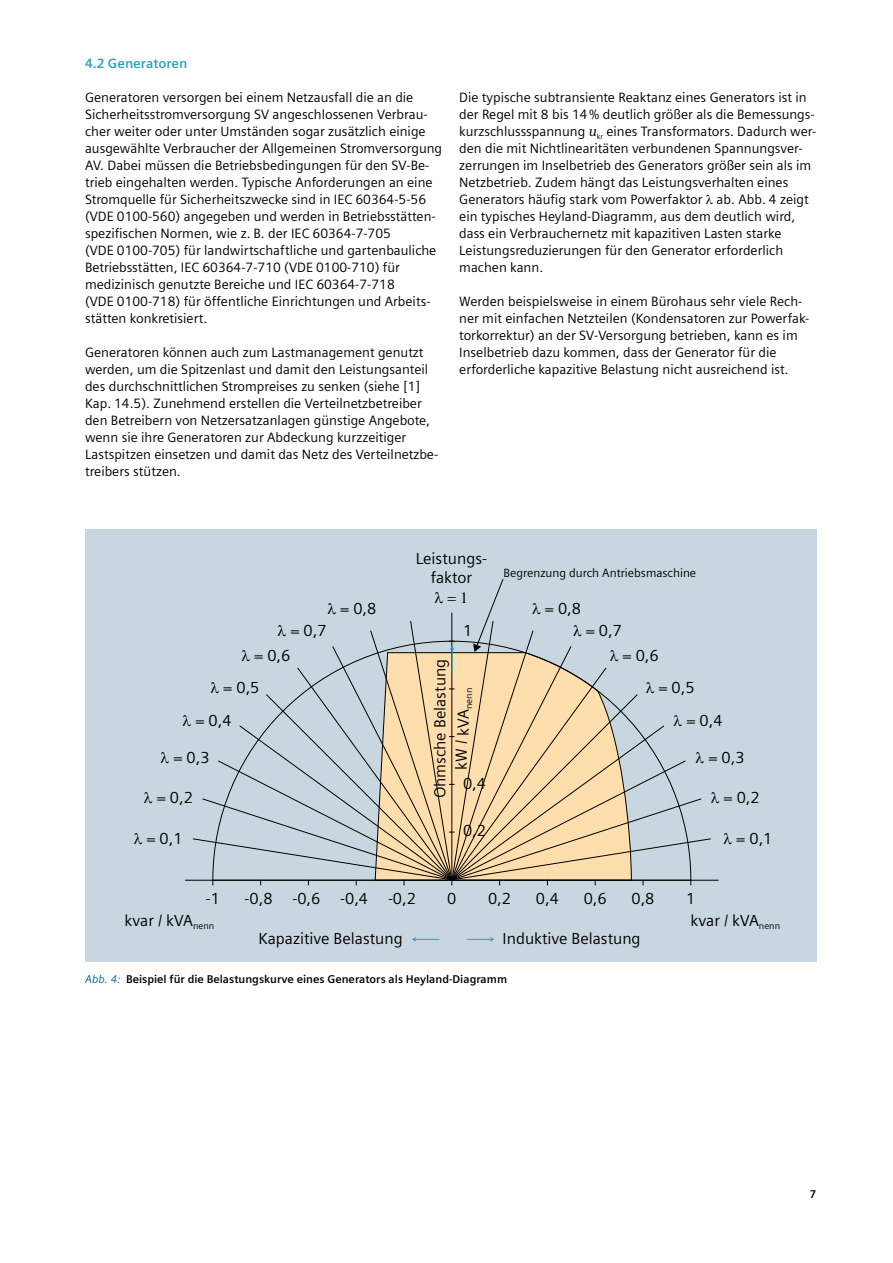
<style>
.page{position:relative;width:893px;height:1263px;background:#fff}
.page>*{position:absolute;margin:0;border:0;box-sizing:border-box;transform-origin:0 0}
.t1{font:15.9px/19.2px "Siemens Sans OT";color:#000;text-align:center}
.t2{font:13.5px/17px "Siemens Sans";color:#000}
.t3{font:700 13.5px "Siemens Sans";color:#2ca3bc}
.t4{font:12px "Siemens Sans OT";color:#000}
.t5{font:700 11.25px "Siemens Sans";color:#000}
.s1{font-family:"Siemens Serif";font-style:italic}
.s2{font-weight:400;font-style:italic;color:#00688b}
</style>
<div class="page">
<div style="left:85px;top:529px;width:731px;height:433px;background:#c8d7df"></div>
<svg style="left:467px;top:937px;width:28px;height:5px"></svg>
<svg style="left:412px;top:937px;width:27px;height:5px"></svg>
<svg style="left:185px;top:579px;width:534px;height:306px"></svg>
<p class="t3" style="left:85px;top:56px;width:104px">4.2 Generatoren</p>
<p class="t2" style="left:85px;top:89px;width:359px">Generatoren versorgen bei einem Netzausfall die an die Sicherheitsstromversorgung SV angeschlossenen Verbrau&shy;cher weiter oder unter Umständen sogar zusätzlich einige ausgewählte Verbraucher der Allgemeinen Stromversorgung AV. Dabei müssen die Betriebsbedingungen für den SV-Be&shy;trieb eingehalten werden. Typische Anforderungen an eine Stromquelle für Sicherheitszwecke sind in IEC 60364-5-56 (VDE 0100-560) angegeben und werden in Betriebsstätten&shy;spezifischen Normen, wie z. B. der IEC 60364-7-705<br>(VDE 0100-705) für landwirtschaftliche und gartenbauliche Betriebsstätten, IEC 60364-7-710 (VDE 0100-710) für medizinisch genutzte Bereiche und IEC 60364-7-718<br>(VDE 0100-718) für öffentliche Einrichtungen und Arbeits&shy;stätten konkretisiert.</p>
<p class="t2" style="left:85px;top:344px;width:355px">Generatoren können auch zum Lastmanagement genutzt werden, um die Spitzenlast und damit den Leistungsanteil des durchschnittlichen Strompreises zu senken (siehe [1] Kap. 14.5). Zunehmend erstellen die Verteilnetzbetreiber den Betreibern von Netzersatzanlagen günstige Angebote, wenn sie ihre Generatoren zur Abdeckung kurzzeitiger Lastspitzen einsetzen und damit das Netz des Verteilnetzbe&shy;treibers stützen.</p>
<p class="t2" style="left:459px;top:89px;width:359px">Die typische subtransiente Reaktanz eines Generators ist in der Regel mit 8 bis 14% deutlich größer als die Bemessungs&shy;kurzschlussspannung <span class="s1">u</span><sub>kr</sub> eines Transformators. Dadurch wer&shy;den die mit Nichtlinearitäten verbundenen Spannungsver&shy;zerrungen im Inselbetrieb des Generators größer sein als im Netzbetrieb. Zudem hängt das Leistungsverhalten eines Generators häufig stark vom Powerfaktor ● ab. Abb. 4 zeigt ein typisches Heyland-Diagramm, aus dem deutlich wird, dass ein Verbrauchernetz mit kapazitiven Lasten starke Leistungsreduzierungen für den Generator erforderlich machen kann.</p>
<p class="t2" style="left:459px;top:293px;width:352px">Werden beispielsweise in einem Bürohaus sehr viele Rech&shy;ner mit einfachen Netzteilen (Kondensatoren zur Powerfak&shy;torkorrektur) an der SV-Versorgung betrieben, kann es im Inselbetrieb dazu kommen, dass der Generator für die erforderliche kapazitive Belastung nicht ausreichend ist.</p>
<p class="t1" style="left:254px;top:618px;width:74px;line-height:24.9px;text-align:left;text-indent:36px">= 0,7 = 0,6</p>
<p class="t1" style="left:195px;top:671px;width:66px;line-height:32.7px;text-align:left;text-indent:28px">= 0,5 = 0,4</p>
<p class="t1" style="left:173px;top:748px;width:38px">= 0,3</p>
<p class="t1" style="left:157px;top:788px;width:38px">= 0,2</p>
<p class="t1" style="left:146px;top:829px;width:38px">= 0,1</p>
<p class="t1" style="left:340px;top:599px;width:38px">= 0,8</p>
<p class="t1" style="left:416px;top:549px;width:73px">Leistungs&shy;faktor</p>
<p class="t1" style="left:463px;top:621px;width:11px">1</p>
<p class="t1" style="left:429px;top:798px;width:141px;line-height:22.2px;rotate:-90deg">Ohmsche Belastung kW / kVA<sub>nenn</sub></p>
<p class="t1" style="left:463px;top:821px;width:24px">0,2</p>
<p class="t1" style="left:463px;top:774px;width:24px">0,4</p>
<p class="t4" style="left:503px;top:566px;width:194px">Begrenzung durch Antriebsmaschine</p>
<p class="t1" style="left:545px;top:599px;width:38px">= 0,8</p>
<p class="t1" style="left:586px;top:621px;width:38px">= 0,7</p>
<p class="t1" style="left:622px;top:646px;width:38px">= 0,6</p>
<p class="t1" style="left:658px;top:678px;width:38px">= 0,5</p>
<p class="t1" style="left:686px;top:711px;width:38px">= 0,4</p>
<p class="t1" style="left:708px;top:748px;width:38px">= 0,3</p>
<p class="t1" style="left:723px;top:788px;width:38px">= 0,2</p>
<p class="t1" style="left:736px;top:829px;width:38px">= 0,1</p>
<p class="t1" style="left:245px;top:889px;width:173px">-0,8 -0,6 -0,4 -0,2</p>
<p class="t1" style="left:488px;top:889px;width:24px">0,2</p>
<p class="t1" style="left:536px;top:889px;width:24px">0,4</p>
<p class="t1" style="left:584px;top:889px;width:24px">0,6</p>
<p class="t1" style="left:631px;top:889px;width:24px">0,8</p>
<p class="t1" style="left:206px;top:889px;width:16px">-1</p>
<p class="t1" style="left:447px;top:889px;width:11px">0</p>
<p class="t1" style="left:686px;top:889px;width:11px">1</p>
<p class="t1" style="left:125px;top:910px;width:91px">kvar / kVA<sub>nenn</sub></p>
<p class="t1" style="left:691px;top:910px;width:91px">kvar / kVA<sub>nenn</sub></p>
<p class="t1" style="left:258px;top:929px;width:146px">Kapazitive Belastung</p>
<p class="t1" style="left:503px;top:929px;width:139px">Induktive Belastung</p>
<p class="t5" style="left:85px;top:973px;width:424px"><span class="s2">Abb. 4:</span> Beispiel für die Belastungskurve eines Generators als Heyland-Diagramm</p>
<p class="t5" style="left:810px;top:1188px;width:8px">7</p>
</div>
